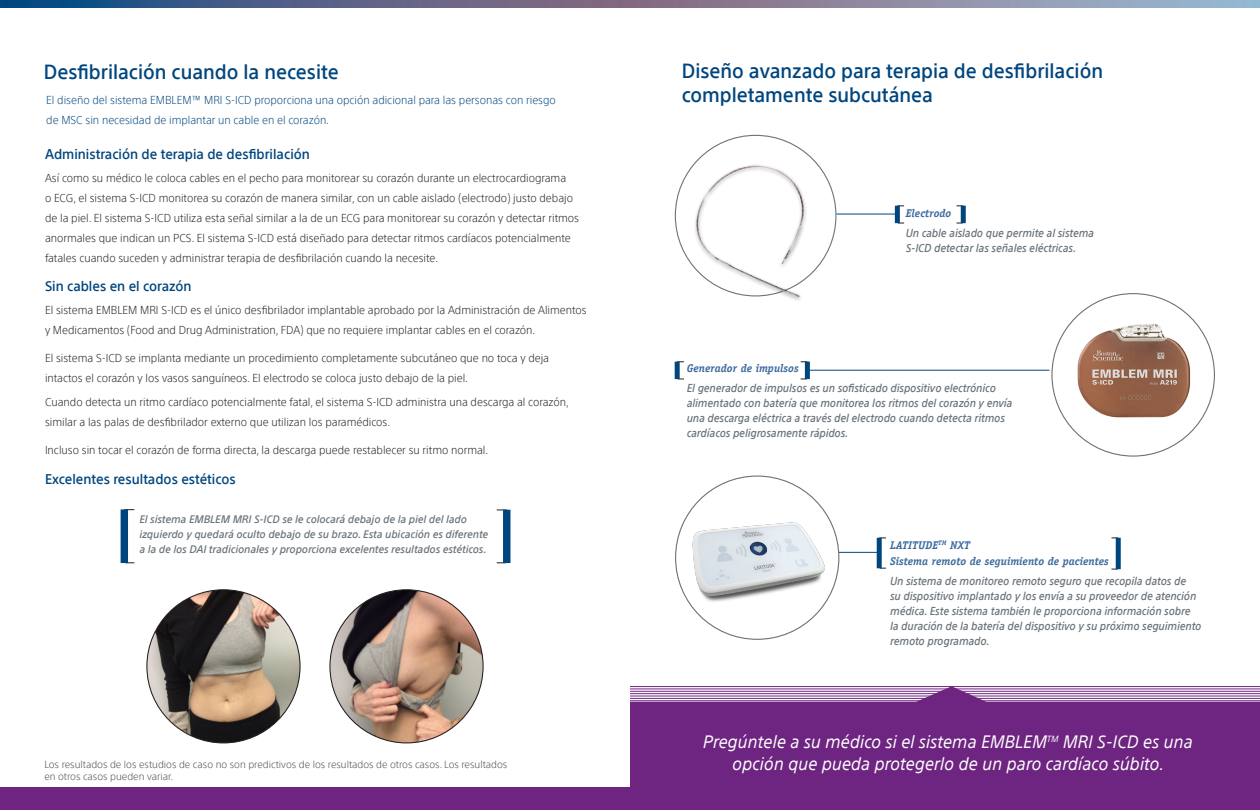
<style>
.page{position:relative;width:1260px;height:810px;background:#fff}
.page>*{position:absolute;margin:0;border:0;box-sizing:border-box;transform-origin:0 0}
.t1{font:500 20px/23.8px "SST";color:#00467e;scale:.95 1}
.t2{font:italic 17.5px/22.5px "SST";color:#fff;text-align:center}
.t3{font:500 13.75px "SST";color:#00467e;scale:.95 1}
.t4{font:300 11.25px/20px "SST";color:#231f20;scale:.95 1}
.t5{font:italic 500 11.25px/15px "SST";color:#6a747b;scale:.92 1}
.t6{font:300 11.25px/20px "SST";color:#00467e;scale:.95 1}
.t7{font:italic 700 11.25px "Officina Serif Std";color:#3c6a9d}
.t8{font:italic 500 10.62px/15px "SST";color:#6a747b}
.t9{font:300 10px/12.5px "SST";color:#4b4c4d}
</style>
<div class="page">
<hr style="left:836px;top:214px;width:60px;height:1px;background:#00467e">
<div style="left:0;top:788px;width:630px;height:22px;background:#6e2581"></div>
<svg style="left:630px;top:686px;width:630px;height:124px;background:#773389"></svg>
<div style="left:961px;top:206px;width:5px;height:17px;background:#00467e"></div>
<div style="left:895px;top:206px;width:5px;height:17px;background:#00467e"></div>
<img style="left:674px;top:144px;width:172px;height:156px">
<hr style="left:837px;top:552px;width:41px;height:1px;background:#00467e">
<div style="left:877px;top:538px;width:5px;height:30px;background:#00467e"></div>
<div style="left:1116px;top:538px;width:5px;height:31px;background:#00467e"></div>
<img style="left:686px;top:503px;width:153px;height:119px">
<hr style="left:810px;top:370px;width:239px;height:1px;background:#00467e">
<div style="left:675px;top:362px;width:5px;height:17px;background:#00467e"></div>
<div style="left:805px;top:362px;width:5px;height:17px;background:#00467e"></div>
<img style="left:1077px;top:324px;width:114px;height:94px">
<div style="left:121px;top:509px;width:7px;height:54px;background:#00467e"></div>
<div style="left:503px;top:510px;width:7px;height:53px;background:#00467e"></div>
<img style="left:330px;top:590px;width:153px;height:153px;border-radius:77px">
<img style="left:147px;top:590px;width:153px;height:153px;border-radius:77px">
<svg style="left:0;top:0;width:1260px;height:8px;background:#6e7797"></svg>
<p class="t1" style="left:44px;top:60px;width:312px">Desfibrilación cuando la necesite</p>
<p class="t6" style="left:46px;top:90px;width:538px">El diseño del sistema EMBLEM™ MRI S-ICD proporciona una opción adicional para las personas con riesgo de MSC sin necesidad de implantar un cable en el corazón.</p>
<p class="t3" style="left:45px;top:146px;width:280px">Administración de terapia de desfibrilación</p>
<p class="t4" style="left:45px;top:168px;width:564px">Así como su médico le coloca cables en el pecho para monitorear su corazón durante un electrocardiograma<br>o ECG, el sistema S-ICD monitorea su corazón de manera similar, con un cable aislado (electrodo) justo debajo de la piel. El sistema S-ICD utiliza esta señal similar a la de un ECG para monitorear su corazón y detectar ritmos anormales que indican un PCS. El sistema S-ICD está diseñado para detectar ritmos cardíacos potencialmente fatales cuando suceden y administrar terapia de desfibrilación cuando la necesite.</p>
<p class="t3" style="left:45px;top:278px;width:156px">Sin cables en el corazón</p>
<p class="t4" style="left:45px;top:300px;width:572px">El sistema EMBLEM MRI S-ICD es el único desfibrilador implantable aprobado por la Administración de Alimentos y Medicamentos (Food and Drug Administration, FDA) que no requiere implantar cables en el corazón.</p>
<p class="t4" style="left:45px;top:348px;width:532px">El sistema S-ICD se implanta mediante un procedimiento completamente subcutáneo que no toca y deja intactos el corazón y los vasos sanguíneos. El electrodo se coloca justo debajo de la piel.</p>
<p class="t4" style="left:45px;top:392px;width:553px">Cuando detecta un ritmo cardíaco potencialmente fatal, el sistema S-ICD administra una descarga al corazón, similar a las palas de desfibrilador externo que utilizan los paramédicos.</p>
<p class="t4" style="left:45px;top:440px;width:468px">Incluso sin tocar el corazón de forma directa, la descarga puede restablecer su ritmo normal.</p>
<p class="t3" style="left:45px;top:471px;width:202px">Excelentes resultados estéticos</p>
<p class="t8" style="left:139px;top:512px;width:350px">El sistema EMBLEM MRI S-ICD se le colocará debajo de la piel del lado izquierdo y quedará oculto debajo de su brazo. Esta ubicación es diferente a la de los DAI tradicionales y proporciona excelentes resultados estéticos.</p>
<p class="t9" style="left:44px;top:758px;width:464px">Los resultados de los estudios de caso no son predictivos de los resultados de otros casos. Los resultados en otros casos pueden variar.</p>
<p class="t1" style="left:682px;top:59px;width:445px">Diseño avanzado para terapia de desfibrilación completamente subcutánea</p>
<p class="t7" style="left:906px;top:206px;width:47px">Electrodo</p>
<p class="t5" style="left:906px;top:225px;width:206px">Un cable aislado que permite al sistema<br>S-ICD detectar las señales eléctricas.</p>
<p class="t7" style="left:687px;top:361px;width:113px">Generador de impulsos</p>
<p class="t5" style="left:687px;top:380px;width:355px">El generador de impulsos es un sofisticado dispositivo electrónico alimentado con batería que monitorea los ritmos del corazón y envía una descarga eléctrica a través del electrodo cuando detecta ritmos cardíacos peligrosamente rápidos.</p>
<p class="t7" style="left:890px;top:538px;width:81px">LATITUDE<sup>TM</sup> NXT</p>
<p class="t7" style="left:890px;top:554px;width:220px">Sistema remoto de seguimiento de pacientes</p>
<p class="t5" style="left:890px;top:573px;width:340px">Un sistema de monitoreo remoto seguro que recopila datos de<br>su dispositivo implantado y los envía a su proveedor de atención médica. Este sistema también le proporciona información sobre la duración de la batería del dispositivo y su próximo seguimiento remoto programado.</p>
<p class="t2" style="left:703px;top:730px;width:491px">Pregúntele a su médico si el sistema EMBLEM<sup>TM</sup> MRI S-ICD es una opción que pueda protegerlo de un paro cardíaco súbito.</p>
</div>
